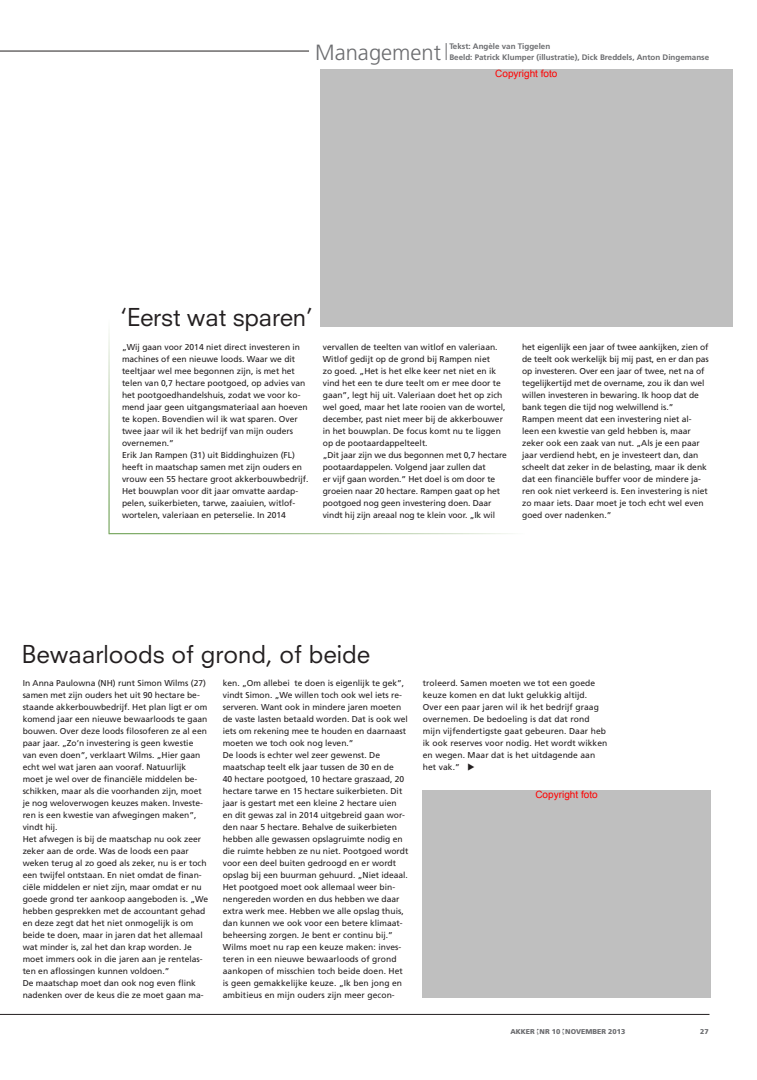
<style>
.page{position:relative;width:757px;height:1080px;background:#fff}
.page>*{position:absolute;margin:0;border:0;box-sizing:border-box;transform-origin:0 0}
.t1{font:24px "Neuzeit SLT Std";color:#231f20}
.t2{font:300 22px "Frutiger LT Std";color:#6c6d70}
.t3{font:10px "Arial";color:#f00}
.t4{font:8.5px/12px "Frutiger LT Std";color:#231f20}
.t5{font:700 8px/11px "Frutiger LT Std";color:#6c6d70}
.t6{font:900 7px "Frutiger LT Std";color:#6c6d70}
</style>
<div class="page">
<svg style="left:446px;top:43px;width:1px;height:17px"></svg>
<hr style="left:0;top:51px;width:309px;height:1px;background:#231f20">
<svg style="left:562px;top:1029px;width:2px;height:6px"></svg>
<hr style="left:0;top:1014px;width:709px;height:1px;background:#231f20">
<div style="left:320px;top:69px;width:413px;height:258px;background:#bfbfbf"></div>
<div style="left:422px;top:790px;width:289px;height:208px;background:#bfbfbf"></div>
<p class="t2" style="left:315px;top:40px;width:127px">Management</p>
<p class="t5" style="left:449px;top:41px;width:261px">Tekst: Angèle van Tiggelen<br>Beeld: Patrick Klumper (illustratie), Dick Breddels, Anton Dingemanse</p>
<p class="t3" style="left:495px;top:67px;width:64px">Copyright foto</p>
<p class="t1" style="left:121px;top:302px;width:194px">‘Eerst wat sparen’</p>
<p class="t4" style="left:122px;top:341px;width:188px">„Wij gaan voor 2014 niet direct investeren in machines of een nieuwe loods. Waar we dit teeltjaar wel mee begonnen zijn, is met het telen van 0,7 hectare pootgoed, op advies van het pootgoedhandelshuis, zodat we voor ko&shy;mend jaar geen uitgangsmateriaal aan hoeven te kopen. Bovendien wil ik wat sparen. Over twee jaar wil ik het bedrijf van mijn ouders overnemen.”<br>Erik Jan Rampen (31) uit Biddinghuizen (FL) heeft in maatschap samen met zijn ouders en vrouw een 55 hectare groot akkerbouwbedrijf.<br>Het bouwplan voor dit jaar omvatte aardap&shy;pelen, suikerbieten, tarwe, zaaiuien, witlof&shy;wortelen, valeriaan en peterselie. In 2014</p>
<p class="t4" style="left:323px;top:341px;width:186px">vervallen de teelten van witlof en valeriaan.<br>Witlof gedijt op de grond bij Rampen niet<br>zo goed. „Het is het elke keer net niet en ik vind het een te dure teelt om er mee door te gaan”, legt hij uit. Valeriaan doet het op zich wel goed, maar het late rooien van de wortel, december, past niet meer bij de akkerbouwer in het bouwplan. De focus komt nu te liggen op de pootaardappelteelt.<br>„Dit jaar zijn we dus begonnen met 0,7 hectare pootaardappelen. Volgend jaar zullen dat<br>er vijf gaan worden.” Het doel is om door te groeien naar 20 hectare. Rampen gaat op het pootgoed nog geen investering doen. Daar vindt hij zijn areaal nog te klein voor. „Ik wil</p>
<p class="t4" style="left:522px;top:341px;width:188px">het eigenlijk een jaar of twee aankijken, zien of de teelt ook werkelijk bij mij past, en er dan pas op investeren. Over een jaar of twee, net na of tegelijkertijd met de overname, zou ik dan wel willen investeren in bewaring. Ik hoop dat de bank tegen die tijd nog welwillend is.”<br>Rampen meent dat een investering niet al&shy;leen een kwestie van geld hebben is, maar zeker ook een zaak van nut. „Als je een paar jaar verdiend hebt, en je investeert dan, dan scheelt dat zeker in de belasting, maar ik denk dat een financiële buffer voor de mindere ja&shy;ren ook niet verkeerd is. Een investering is niet zo maar iets. Daar moet je toch echt wel even goed over nadenken.”</p>
<p class="t1" style="left:22px;top:639px;width:350px">Bewaarloods of grond, of beide</p>
<p class="t4" style="left:23px;top:677px;width:187px">In Anna Paulowna (NH) runt Simon Wilms (27) samen met zijn ouders het uit 90 hectare be&shy;staande akkerbouwbedrijf. Het plan ligt er om komend jaar een nieuwe bewaarloods te gaan bouwen. Over deze loods filosoferen ze al een paar jaar. „Zo’n investering is geen kwestie van even doen”, verklaart Wilms. „Hier gaan echt wel wat jaren aan vooraf. Natuurlijk moet je wel over de financiële middelen be&shy;schikken, maar als die voorhanden zijn, moet je nog weloverwogen keuzes maken. Investe&shy;ren is een kwestie van afwegingen maken”, vindt hij.<br>Het afwegen is bij de maatschap nu ook zeer zeker aan de orde. Was de loods een paar weken terug al zo goed als zeker, nu is er toch een twijfel ontstaan. En niet omdat de finan&shy;ciële middelen er niet zijn, maar omdat er nu goede grond ter aankoop aangeboden is. „We hebben gesprekken met de accountant gehad en deze zegt dat het niet onmogelijk is om beide te doen, maar in jaren dat het allemaal wat minder is, zal het dan krap worden. Je moet immers ook in die jaren aan je rentelas&shy;ten en aflossingen kunnen voldoen.”<br>De maatschap moet dan ook nog even flink nadenken over de keus die ze moet gaan ma-</p>
<p class="t4" style="left:223px;top:677px;width:187px">ken. „Om allebei te doen is eigenlijk te gek”, vindt Simon. „We willen toch ook wel iets re&shy;serveren. Want ook in mindere jaren moeten de vaste lasten betaald worden. Dat is ook wel iets om rekening mee te houden en daarnaast moeten we toch ook nog leven.”<br>De loods is echter wel zeer gewenst. De maatschap teelt elk jaar tussen de 30 en de<br>40 hectare pootgoed, 10 hectare graszaad, 20 hectare tarwe en 15 hectare suikerbieten. Dit jaar is gestart met een kleine 2 hectare uien en dit gewas zal in 2014 uitgebreid gaan wor&shy;den naar 5 hectare. Behalve de suikerbieten hebben alle gewassen opslagruimte nodig en die ruimte hebben ze nu niet. Pootgoed wordt voor een deel buiten gedroogd en er wordt opslag bij een buurman gehuurd. „Niet ideaal.<br>Het pootgoed moet ook allemaal weer bin&shy;nengereden worden en dus hebben we daar extra werk mee. Hebben we alle opslag thuis, dan kunnen we ook voor een betere klimaat&shy;beheersing zorgen. Je bent er continu bij.” Wilms moet nu rap een keuze maken: inves&shy;teren in een nieuwe bewaarloods of grond aankopen of misschien toch beide doen. Het is geen gemakkelijke keuze. „Ik ben jong en ambitieus en mijn ouders zijn meer gecon-</p>
<p class="t4" style="left:423px;top:677px;width:186px">troleerd. Samen moeten we tot een goede keuze komen en dat lukt gelukkig altijd.<br>Over een paar jaren wil ik het bedrijf graag overnemen. De bedoeling is dat dat rond mijn vijfendertigste gaat gebeuren. Daar heb ik ook reserves voor nodig. Het wordt wikken en wegen. Maar dat is het uitdagende aan het vak.”</p>
<p class="t3" style="left:535px;top:788px;width:64px">Copyright foto</p>
<p class="t6" style="left:510px;top:1027px;width:117px">AKKER NR 10 NOVEMBER 2013</p>
<p class="t6" style="left:700px;top:1027px;width:10px">27</p>
</div>
